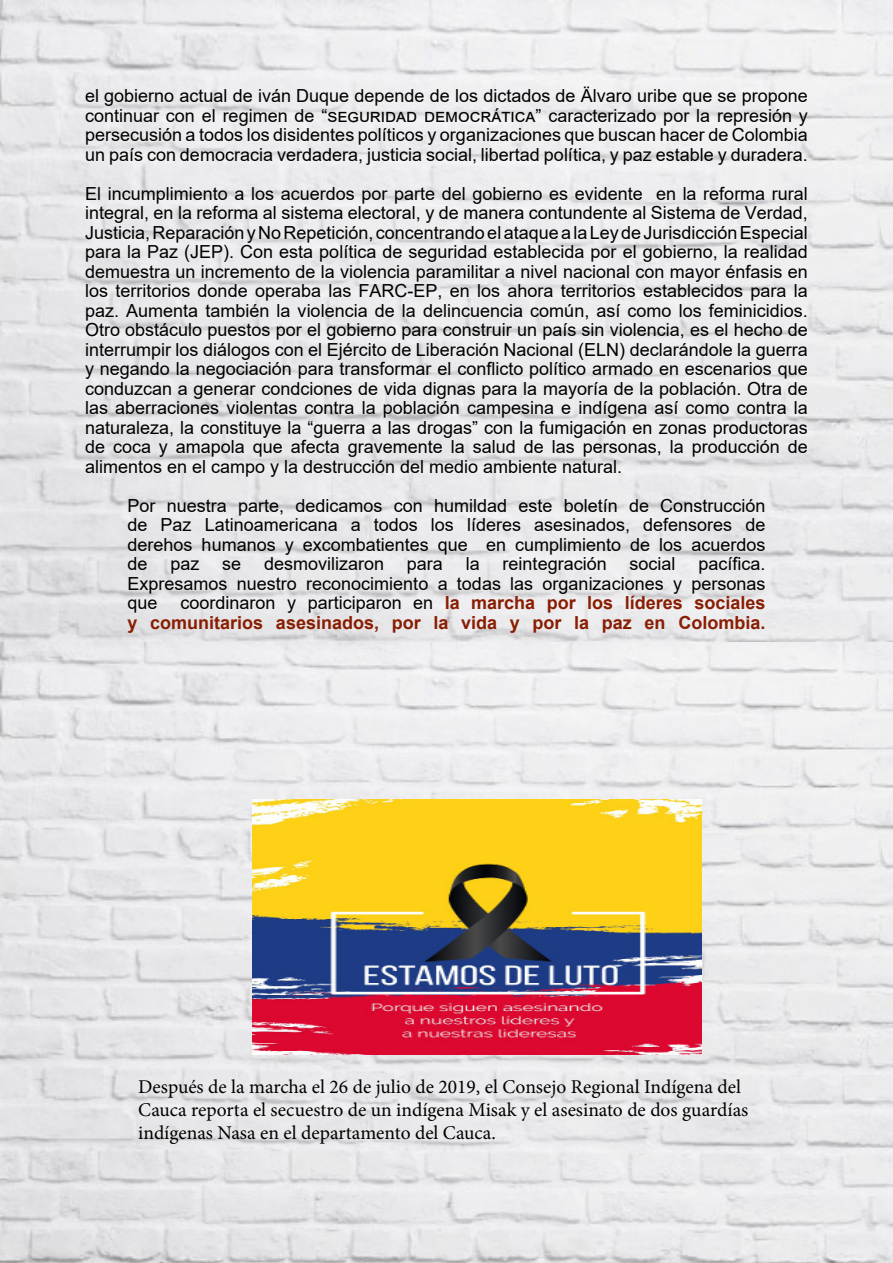
<style>
.page{position:relative;width:893px;height:1263px;background:#fff}
.page>*{position:absolute;margin:0;border:0;box-sizing:border-box;transform-origin:0 0}
.t1{font:19.5px/23.4px "Minion Pro";color:#000}
.TITULOS_PAZ{font:18px/19.5px "Arial";color:#000;text-align:justify}
.TITULOS_PAZ-2{font:700 18px/19.5px "Arial";color:#891d02;text-align:right}
.s1{font-weight:400;color:#000}
</style>
<div class="page">
<img style="left:1px;top:642px;width:892px;height:621px">
<img style="left:252px;top:799px;width:450px;height:255px">
<p class="TITULOS_PAZ" style="left:85px;top:86px;width:724px">el gobierno actual de iván Duque depende de los dictados de Älvaro uribe que se propone continuar con el regimen de “seguridad democrática” caracterizado por la represión y persecusión a todos los disidentes políticos y organizaciones que buscan hacer de Colombia un país con democracia verdadera, justicia social, libertad política, y paz estable y duradera.</p>
<p class="TITULOS_PAZ" style="left:85px;top:184px;width:724px">El incumplimiento a los acuerdos por parte del gobierno es evidente en la reforma rural integral, en la reforma al sistema electoral, y de manera contundente al Sistema de Verdad, Justicia, Reparación y No Repetición, concentrando el ataque a la Ley de Jurisdicción Especial para la Paz (JEP). Con esta política de seguridad establecida por el gobierno, la realidad demuestra un incremento de la violencia paramilitar a nivel nacional con mayor énfasis en los territorios donde operaba las FARC-EP, en los ahora territorios establecidos para la paz. Aumenta también la violencia de la delincuencia común, así como los feminicidios.<br>Otro obstáculo puestos por el gobierno para construir un país sin violencia, es el hecho de interrumpir los diálogos con el Ejército de Liberación Nacional (ELN) declarándole la guerra y negando la negociación para transformar el conflicto político armado en escenarios que conduzcan a generar condciones de vida dignas para la mayoría de la población. Otra de las aberraciones violentas contra la población campesina e indígena así como contra la naturaleza, la constituye la “guerra a las drogas” con la fumigación en zonas productoras de coca y amapola que afecta gravemente la salud de las personas, la producción de alimentos en el campo y la destrucción del medio ambiente natural.</p>
<p class="TITULOS_PAZ" style="left:128px;top:496px;width:639px">Por nuestra parte, dedicamos con humildad este boletín de Construcción de Paz Latinoamericana a todos los líderes asesinados, defensores de derehos humanos y excombatientes que en cumplimiento de los acuerdos</p>
<p class="TITULOS_PAZ" style="left:128px;top:554px;width:22px">de</p>
<p class="TITULOS_PAZ" style="left:170px;top:554px;width:31px">paz</p>
<p class="TITULOS_PAZ" style="left:222px;top:554px;width:21px">se</p>
<p class="TITULOS_PAZ" style="left:264px;top:554px;width:122px">desmovilizaron</p>
<p class="TITULOS_PAZ" style="left:407px;top:554px;width:38px">para</p>
<p class="TITULOS_PAZ" style="left:466px;top:554px;width:16px">la</p>
<p class="TITULOS_PAZ" style="left:503px;top:554px;width:106px">reintegración</p>
<p class="TITULOS_PAZ" style="left:629px;top:554px;width:48px">social</p>
<p class="TITULOS_PAZ" style="left:698px;top:554px;width:69px">pacífica.</p>
<p class="TITULOS_PAZ" style="left:128px;top:574px;width:639px">Expresamos nuestro reconocimiento a todas las organizaciones y personas que</p>
<p class="TITULOS_PAZ-2" style="left:128px;top:594px;width:639px"><span class="s1">coordinaron y participaron en</span> la marcha por los líderes sociales<br>y comunitarios asesinados, por la vida y por la paz en Colombia.</p>
<p class="t1" style="left:138px;top:1075px;width:612px">Después de la marcha el 26 de julio de 2019, el Consejo Regional Indígena del<br>Cauca reporta el secuestro de un indígena Misak y el asesinato de dos guardías indígenas Nasa en el departamento del Cauca.</p>
</div>
